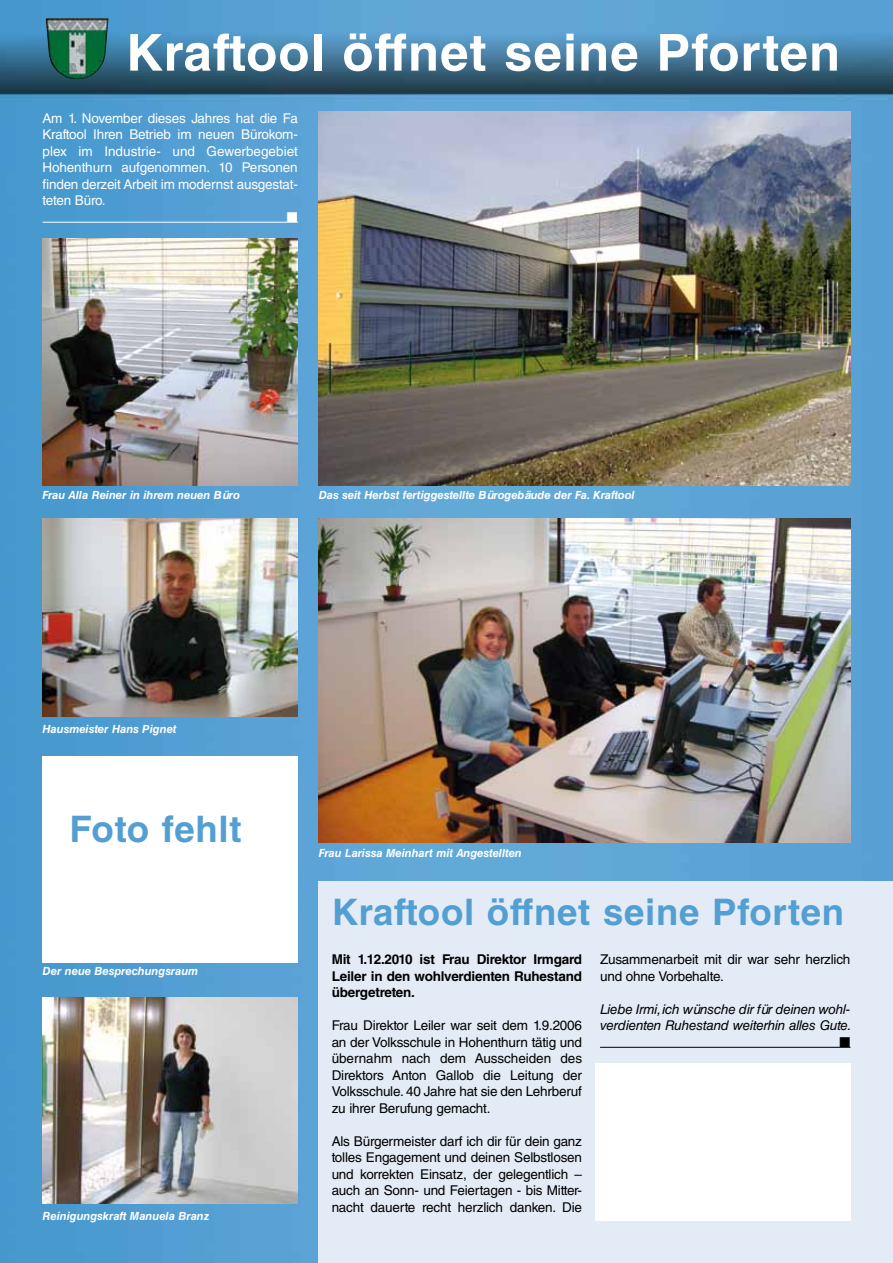
<style>
.page{position:relative;width:893px;height:1263px;background:#fff}
.page>*{position:absolute;margin:0;border:0;box-sizing:border-box;transform-origin:0 0}
.t1{font:700 51px "Helvetica LT Std";letter-spacing:.02em;color:#fff}
.t2{font:700 36.6px "Helvetica LT Std";letter-spacing:.02em;color:#539fd2}
.t3{font:14.25px "Zapf Dingbats";color:#fff}
.t4{font:14.25px "Zapf Dingbats";color:#000}
.t5{font:13.5px/16.5px "Helvetica LT Std";letter-spacing:-.015em;color:#000;text-align:justify}
.t6{font:13.5px/16.5px "Helvetica LT Std";letter-spacing:-.015em;color:#fff;text-align:justify}
.t7{font:700 13.5px/16.5px "Helvetica LT Std";letter-spacing:-.015em;color:#000;text-align:justify}
.t8{font:italic 13.5px/16.5px "Helvetica LT Std";letter-spacing:-.015em;color:#000}
.t9{font:italic 700 11.25px "Helvetica LT Std";color:#fff}
</style>
<div class="page">
<img style="left:0;top:0;width:893px;height:1263px">
<div style="left:319px;top:882px;width:574px;height:381px;background:#e3ebf6"></div>
<img style="left:46px;top:18px;width:63px;height:62px">
<hr style="left:43px;top:222px;width:255px;height:1px;background:#fff">
<hr style="left:600px;top:1047px;width:250px;height:1px;background:#000">
<img style="left:319px;top:111px;width:531px;height:375px">
<img style="left:43px;top:238px;width:255px;height:248px">
<img style="left:319px;top:519px;width:531px;height:324px">
<img style="left:43px;top:997px;width:255px;height:207px">
<img style="left:43px;top:519px;width:255px;height:198px">
<div style="left:43px;top:756px;width:255px;height:206px;background:#fff"></div>
<div style="left:595px;top:1063px;width:255px;height:157px;background:#fff"></div>
<h1 class="t1" style="left:126px;top:22px;width:716px">Kraftool öffnet seine Pforten</h1>
<p class="t6" style="left:43px;top:110px;width:257px">Am 1. November dieses Jahres hat die Fa Kraftool Ihren Betrieb im neuen Bürokom&shy;plex im Industrie- und Gewerbegebiet Hohenthurn aufgenommen. 10 Personen finden derzeit Arbeit im modernst ausgestat&shy;teten Büro.</p>
<p class="t3" style="left:287px;top:210px;width:12px">■</p>
<p class="t9" style="left:43px;top:488px;width:199px">Frau Alla Reiner in ihrem neuen Büro</p>
<p class="t9" style="left:319px;top:488px;width:317px">Das seit Herbst fertiggestellte Bürogebäude der Fa. Kraftool</p>
<p class="t9" style="left:43px;top:722px;width:136px">Hausmeister Hans Pignet</p>
<h2 class="t2" style="left:70px;top:807px;width:174px">Foto fehlt</h2>
<p class="t9" style="left:43px;top:964px;width:157px">Der neue Besprechungsraum</p>
<p class="t9" style="left:43px;top:1209px;width:168px">Reinigungskraft Manuela Branz</p>
<p class="t9" style="left:319px;top:846px;width:204px">Frau Larissa Meinhart mit Angestellten</p>
<h2 class="t2" style="left:332px;top:889px;width:514px">Kraftool öffnet seine Pforten</h2>
<p class="t7" style="left:332px;top:951px;width:252px">Mit 1.12.2010 ist Frau Direktor Irmgard Leiler in den wohlverdienten Ruhestand übergetreten.</p>
<p class="t5" style="left:332px;top:1017px;width:252px">Frau Direktor Leiler war seit dem 1.9.2006 an der Volksschule in Hohenthurn tätig und übernahm nach dem Ausscheiden des Direktors Anton Gallob die Leitung der Volksschule. 40 Jahre hat sie den Lehrberuf zu ihrer Berufung gemacht.</p>
<p class="t5" style="left:332px;top:1133px;width:252px">Als Bürgermeister darf ich dir für dein ganz tolles Engagement und deinen Selbstlosen und korrekten Einsatz, der gelegentlich – auch an Sonn- und Feiertagen - bis Mitter&shy;nacht dauerte recht herzlich danken. Die</p>
<p class="t5" style="left:600px;top:951px;width:252px">Zusammenarbeit mit dir war sehr herzlich und ohne Vorbehalte.</p>
<p class="t8" style="left:600px;top:1001px;width:253px">Liebe Irmi, ich wünsche dir für deinen wohl&shy;verdienten Ruhestand weiterhin alles Gute.</p>
<p class="t4" style="left:840px;top:1035px;width:12px">■</p>
</div>
